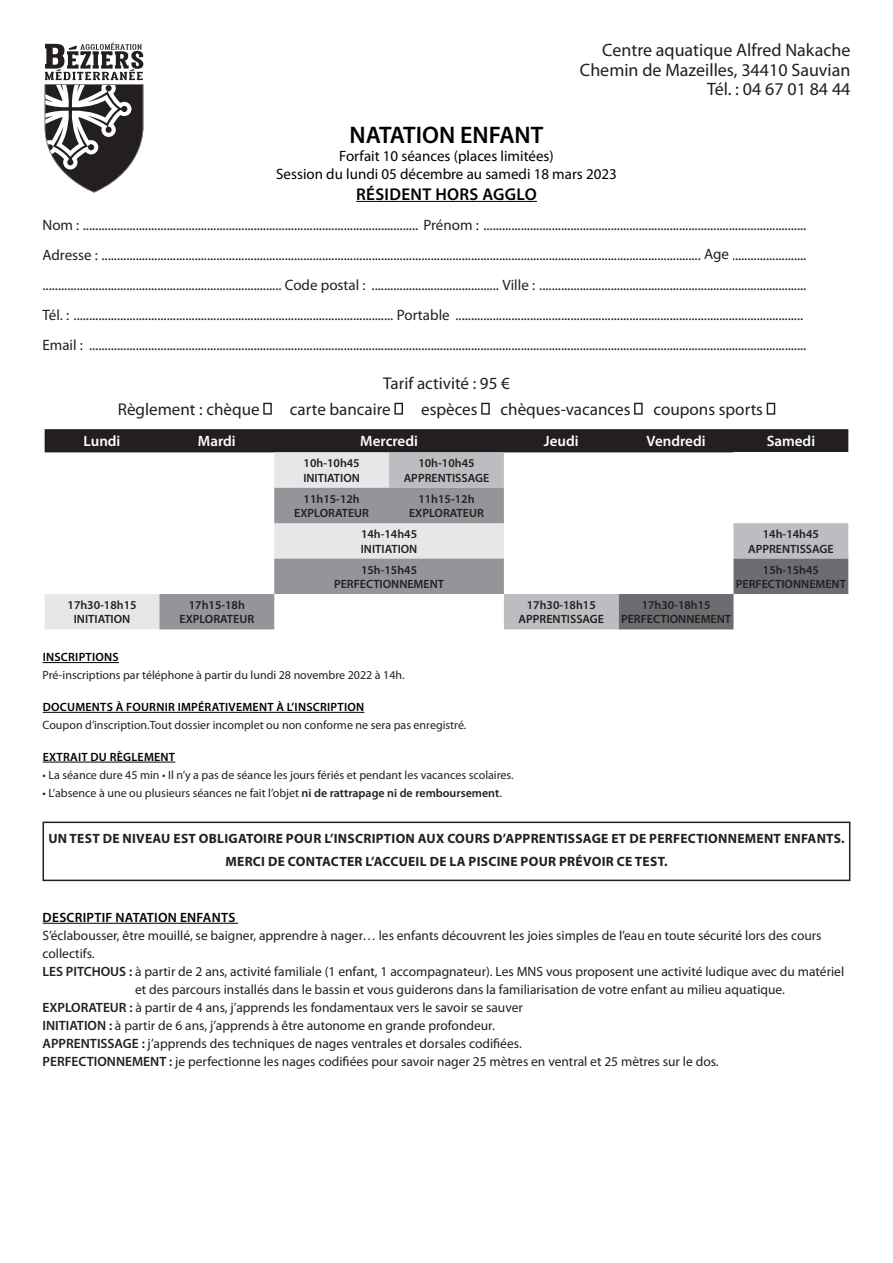
<style>
.page{position:relative;width:893px;height:1263px;background:#fff}
.page>*{position:absolute;margin:0;border:0;box-sizing:border-box;transform-origin:0 0}
.t1{font:600 24px "Myriad Pro";color:#000}
.t2{font:18px/19.5px "Myriad Pro";color:#231f20;text-align:right}
.t3{font:17.1px "Myriad Pro";color:#231f20}
.t4{font:600 17.1px "Myriad Pro";letter-spacing:.02em;color:#000}
.t5{font:15px/30px "Myriad Pro";color:#231f20}
.t6{font:15px/18px "Myriad Pro";color:#000;text-align:center}
.t7{font:600 15px "Myriad Pro";color:#fff}
.t8{font:13.5px "Myriad Pro";color:#231f20}
.t9{font:700 13.5px/22.2px "Myriad Pro";letter-spacing:.02em;color:#231f20;text-align:center}
.t10{font:600 13.5px "Myriad Pro";letter-spacing:.02em;color:#000}
.t11{font:12px "Myriad Pro";color:#231f20}
.t12{font:600 12px/14.4px "Myriad Pro";color:#231f20;text-align:center}
.t13{font:600 12px "Myriad Pro";letter-spacing:.02em;color:#000}
.s1{font-weight:600}
</style>
<div class="page">
<svg style="left:45px;top:42px;width:99px;height:151px"></svg>
<hr style="left:356px;top:201px;width:181px;height:1px;background:#000">
<hr style="left:43px;top:662px;width:76px;height:1px;background:#000">
<hr style="left:43px;top:712px;width:321px;height:1px;background:#000">
<hr style="left:43px;top:762px;width:132px;height:1px;background:#000">
<hr style="left:43px;top:923px;width:195px;height:1px;background:#000">
<div style="left:263px;top:403px;width:9px;height:12px;border:1px solid #231f20"></div>
<div style="left:394px;top:403px;width:9px;height:12px;border:1px solid #231f20"></div>
<div style="left:481px;top:403px;width:9px;height:12px;border:1px solid #231f20"></div>
<div style="left:634px;top:403px;width:9px;height:12px;border:1px solid #231f20"></div>
<div style="left:767px;top:403px;width:8px;height:12px;border:1px solid #231f20"></div>
<div style="left:45px;top:429px;width:803px;height:23px;background:#231f20"></div>
<svg style="left:45px;top:452px;width:344px;height:177px"></svg>
<svg style="left:389px;top:452px;width:459px;height:177px"></svg>
<div style="left:733px;top:452px;width:115px;height:36px;background:#fff"></div>
<svg style="left:159px;top:488px;width:345px;height:141px"></svg>
<svg style="left:619px;top:559px;width:229px;height:70px"></svg>
<div style="left:43px;top:821px;width:807px;height:60px;border:2px solid #231f20"></div>
<p class="t2" style="left:580px;top:40px;width:272px">Centre aquatique Alfred Nakache<br>Chemin de Mazeilles, 34410 Sauvian<br>Tél. : 04 67 01 84 44</p>
<h1 class="t1" style="left:350px;top:119px;width:195px">NATATION ENFANT</h1>
<p class="t6" style="left:276px;top:147px;width:342px">Forfait 10 séances (places limitées)<br>Session du lundi 05 décembre au samedi 18 mars 2023</p>
<p class="t4" style="left:356px;top:183px;width:182px">RÉSIDENT HORS AGGLO</p>
<p class="t5" style="left:43px;top:209px;width:765px">Nom : ............................................................................................................ Prénom : ........................................................................................................<br>Adresse : ................................................................................................................................................................................................................................... ............................................................................. Code postal : ......................................... Ville : ......................................................................................<br>Tél. : ....................................................................................................... Portable ................................................................................................................<br>Email : .......................................................................................................................................................................................................................................</p>
<p class="t3" style="left:383px;top:373px;width:128px">Tarif activité : 95 €</p>
<p class="t3" style="left:118px;top:398px;width:143px">Règlement : chèque</p>
<p class="t3" style="left:290px;top:398px;width:102px">carte bancaire</p>
<p class="t3" style="left:421px;top:398px;width:58px">espèces</p>
<p class="t3" style="left:501px;top:398px;width:131px">chèques-vacances</p>
<p class="t3" style="left:653px;top:398px;width:111px">coupons sports</p>
<p class="t7" style="left:84px;top:432px;width:38px">Lundi</p>
<p class="t7" style="left:198px;top:432px;width:39px">Mardi</p>
<p class="t7" style="left:360px;top:432px;width:59px">Mercredi</p>
<p class="t7" style="left:544px;top:432px;width:36px">Jeudi</p>
<p class="t7" style="left:647px;top:432px;width:60px">Vendredi</p>
<p class="t7" style="left:767px;top:432px;width:50px">Samedi</p>
<p class="t12" style="left:303px;top:456px;width:58px;text-align:left">10h-10h45<br>INITIATION</p>
<p class="t12" style="left:404px;top:456px;width:87px">10h-10h45<br>APPRENTISSAGE</p>
<p class="t12" style="left:294px;top:491px;width:76px">11h15-12h<br>EXPLORATEUR</p>
<p class="t12" style="left:409px;top:491px;width:76px">11h15-12h<br>EXPLORATEUR</p>
<p class="t12" style="left:361px;top:527px;width:58px;text-align:left">14h-14h45<br>INITIATION</p>
<p class="t12" style="left:748px;top:527px;width:87px">14h-14h45<br>APPRENTISSAGE</p>
<p class="t12" style="left:334px;top:562px;width:112px">15h-15h45<br>PERFECTIONNEMENT</p>
<p class="t12" style="left:736px;top:562px;width:112px">15h-15h45<br>PERFECTIONNEMENT</p>
<p class="t12" style="left:68px;top:597px;width:70px">17h30-18h15<br>INITIATION</p>
<p class="t12" style="left:179px;top:597px;width:76px">17h15-18h<br>EXPLORATEUR</p>
<p class="t12" style="left:518px;top:597px;width:87px">17h30-18h15<br>APPRENTISSAGE</p>
<p class="t12" style="left:621px;top:597px;width:112px">17h30-18h15<br>PERFECTIONNEMENT</p>
<p class="t13" style="left:43px;top:650px;width:78px">INSCRIPTIONS</p>
<p class="t11" style="left:43px;top:668px;width:364px">Pré-inscriptions par téléphone à partir du lundi 28 novembre 2022 à 14h.</p>
<p class="t13" style="left:43px;top:699px;width:323px">DOCUMENTS À FOURNIR IMPÉRATIVEMENT À L’INSCRIPTION</p>
<p class="t11" style="left:43px;top:718px;width:425px">Coupon d’inscription.Tout dossier incomplet ou non conforme ne sera pas enregistré.</p>
<p class="t13" style="left:43px;top:749px;width:134px">EXTRAIT DU RÈGLEMENT</p>
<p class="t11" style="left:43px;top:767px;width:473px">• La séance dure 45 min • Il n’y a pas de séance les jours fériés et pendant les vacances scolaires.</p>
<p class="t11" style="left:43px;top:785px;width:461px">• L’absence à une ou plusieurs séances ne fait l’objet <span class="s1">ni de rattrapage ni de remboursement</span>.</p>
<p class="t9" style="left:48px;top:827px;width:798px">UN TEST DE NIVEAU EST OBLIGATOIRE POUR L’INSCRIPTION AUX COURS D’APPRENTISSAGE ET DE PERFECTIONNEMENT ENFANTS.<br>MERCI DE CONTACTER L’ACCUEIL DE LA PISCINE POUR PRÉVOIR CE TEST.</p>
<p class="t5" style="left:704px;top:238px;width:26px">Age</p>
<p class="t10" style="left:43px;top:909px;width:194px">DESCRIPTIF NATATION ENFANTS</p>
<p class="t8" style="left:43px;top:927px;width:781px">S’éclabousser, être mouillé, se baigner, apprendre à nager… les enfants découvrent les joies simples de l’eau en toute sécurité lors des cours</p>
<p class="t8" style="left:43px;top:945px;width:54px">collectifs.</p>
<p class="t8" style="left:43px;top:963px;width:803px"><span class="s1">LES PITCHOUS :</span> à partir de 2 ans, activité familiale (1 enfant, 1 accompagnateur). Les MNS vous proposent une activité ludique avec du matériel</p>
<p class="t8" style="left:135px;top:981px;width:651px">et des parcours installés dans le bassin et vous guiderons dans la familiarisation de votre enfant au milieu aquatique.</p>
<p class="t8" style="left:43px;top:999px;width:482px"><span class="s1">EXPLORATEUR :</span> à partir de 4 ans, j’apprends les fondamentaux vers le savoir se sauver</p>
<p class="t8" style="left:43px;top:1017px;width:454px"><span class="s1">INITIATION :</span> à partir de 6 ans, j’apprends à être autonome en grande profondeur.</p>
<p class="t8" style="left:43px;top:1035px;width:481px"><span class="s1">APPRENTISSAGE :</span> j’apprends des techniques de nages ventrales et dorsales codifiées.</p>
<p class="t8" style="left:43px;top:1053px;width:678px"><span class="s1">PERFECTIONNEMENT :</span> je perfectionne les nages codifiées pour savoir nager 25 mètres en ventral et 25 mètres sur le dos.</p>
</div>
